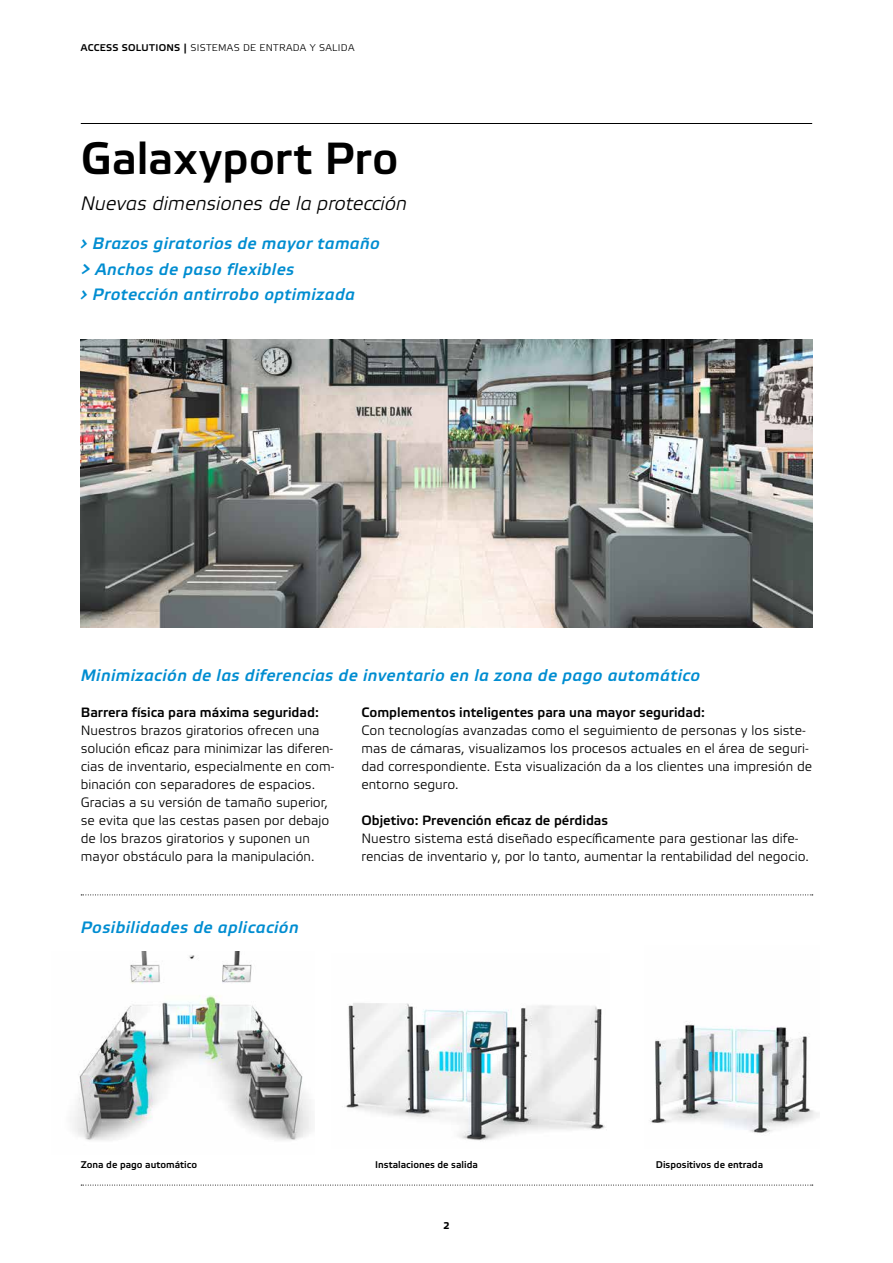
<style>
.page{position:relative;width:893px;height:1263px;background:#fff}
.page>*{position:absolute;margin:0;border:0;box-sizing:border-box;transform-origin:0 0}
.t1{font:500 45px "Wanzl Etelka";color:#000}
.t2{font:italic 300 19.5px "Wanzl Etelka";color:#000}
.t3{font:italic 500 16.5px/25.5px "Wanzl Etelka";letter-spacing:.025em;color:#008dd1}
.t4{font:300 13.5px/18px "Wanzl Etelka";color:#000}
.t5{font:500 13.5px "Wanzl Etelka";color:#000}
.t6{font:500 9.75px "Wanzl Etelka";color:#000}
.t7{font:300 9.75px "Wanzl Etelka";letter-spacing:.03em;color:#000}
.t8{font:700 9.75px "Wanzl Etelka Text";color:#000}
.s1{font-weight:500}
</style>
<div class="page">
<img style="left:81px;top:339px;width:731px;height:288px">
<img style="left:73px;top:951px;width:239px;height:189px">
<img style="left:345px;top:1003px;width:260px;height:138px">
<img style="left:650px;top:1021px;width:169px;height:112px">
<hr style="left:81px;top:123px;width:731px;height:1px;background:#000">
<svg style="left:81px;top:1185px;width:732px;height:1px"></svg>
<svg style="left:81px;top:894px;width:732px;height:1px"></svg>
<p class="t7" style="left:81px;top:42px;width:275px"><span class="s1">ACCESS SOLUTIONS |</span> SISTEMAS DE ENTRADA Y SALIDA</p>
<h1 class="t1" style="left:81px;top:132px;width:319px">Galaxyport Pro</h1>
<h2 class="t2" style="left:81px;top:192px;width:328px">Nuevas dimensiones de la protección</h2>
<p class="t3" style="left:81px;top:232px;width:301px">› Brazos giratorios de mayor tamaño &gt; Anchos de paso flexibles<br>› Protección antirrobo optimizada</p>
<p class="t3" style="left:81px;top:664px;width:621px">Minimización de las diferencias de inventario en la zona de pago automático</p>
<p class="t5" style="left:81px;top:705px;width:240px">Barrera física para máxima seguridad:</p>
<p class="t4" style="left:81px;top:722px;width:255px">Nuestros brazos giratorios ofrecen una solución eficaz para minimizar las diferen&shy;cias de inventario, especialmente en com&shy;binación con separadores de espacios.<br>Gracias a su versión de tamaño superior, se evita que las cestas pasen por debajo de los brazos giratorios y suponen un mayor obstáculo para la manipulación.</p>
<p class="t3" style="left:81px;top:916px;width:219px">Posibilidades de aplicación</p>
<p class="t5" style="left:361px;top:705px;width:345px">Complementos inteligentes para una mayor seguridad:</p>
<p class="t4" style="left:361px;top:722px;width:452px">Con tecnologías avanzadas como el seguimiento de personas y los siste&shy;mas de cámaras, visualizamos los procesos actuales en el área de seguri&shy;dad correspondiente. Esta visualización da a los clientes una impresión de entorno seguro.</p>
<p class="t5" style="left:361px;top:813px;width:248px">Objetivo: Prevención eficaz de pérdidas</p>
<p class="t4" style="left:361px;top:830px;width:449px">Nuestro sistema está diseñado específicamente para gestionar las dife&shy;rencias de inventario y, por lo tanto, aumentar la rentabilidad del negocio.</p>
<p class="t6" style="left:81px;top:1158px;width:118px">Zona de pago automático</p>
<p class="t6" style="left:375px;top:1158px;width:104px">Instalaciones de salida</p>
<p class="t8" style="left:443px;top:1220px;width:8px">2</p>
<p class="t6" style="left:656px;top:1158px;width:109px">Dispositivos de entrada</p>
</div>
